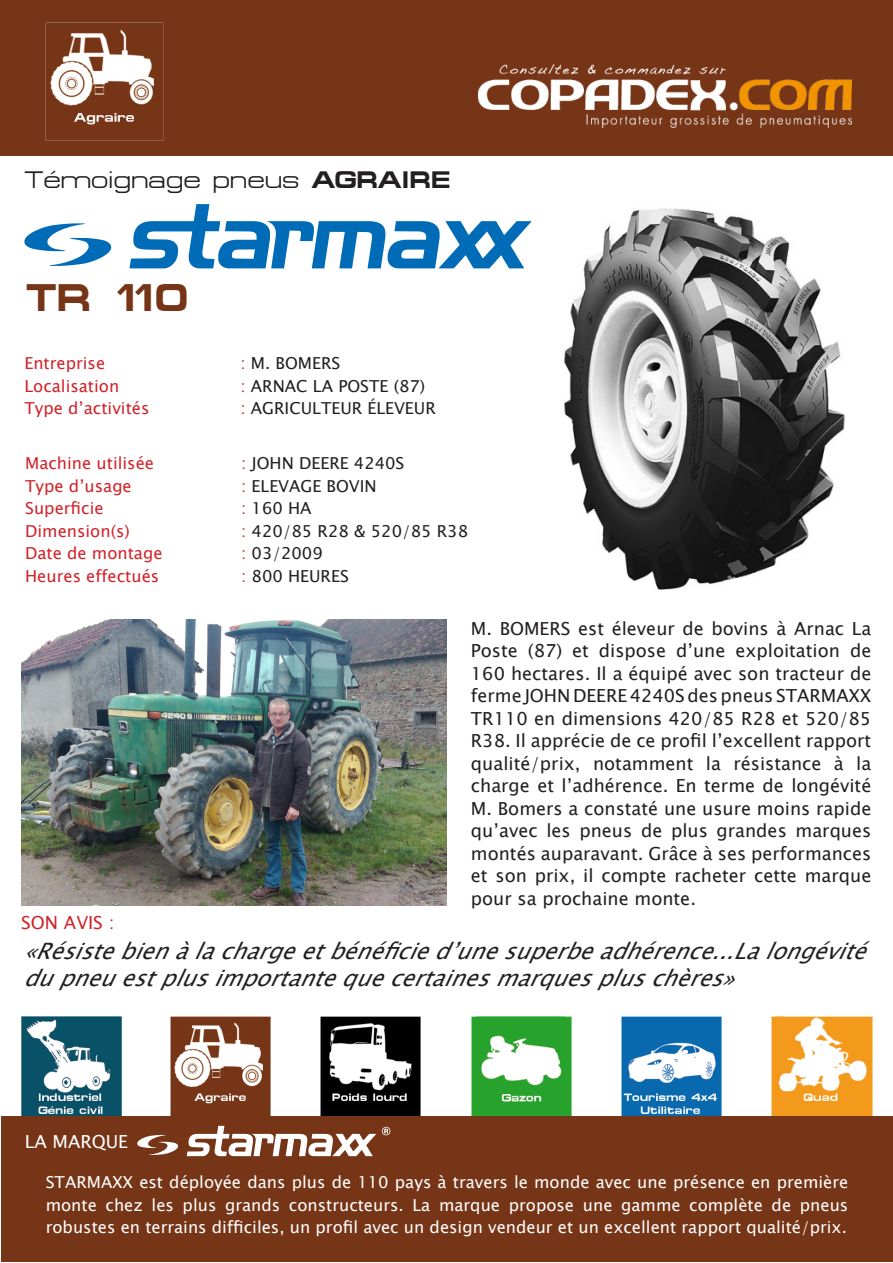
<style>
.page{position:relative;width:893px;height:1263px;background:#fff}
.page>*{position:absolute;margin:0;border:0;box-sizing:border-box;transform-origin:0 0}
.t1{font:700 38.7px "Micro Extended";color:#773517}
.t2{font:24px "Micro Extended";color:#231f20}
.t3{font:italic 22.5px/27px "Lucida Sans Unicode";color:#231f20}
.t4{font:18px/22.5px "Lucida Sans Unicode";color:#231f20;text-align:justify}
.t5{font:18px "Lucida Sans Unicode";color:#d1232a}
.t6{font:18px "Lucida Sans Unicode";color:#fff}
.t7{font:16.5px/22.5px "Lucida Sans Unicode";color:#fff;text-align:justify}
.t8{font:16.5px "Lucida Sans Unicode";color:#231f20}
.t9{font:16.5px "Lucida Sans Unicode";color:#d1232a}
.s1{font-weight:700}
.s2{color:#d1232a}
</style>
<div class="page">
<svg style="left:130px;top:204px;width:401px;height:64px"></svg>
<svg style="left:24px;top:223px;width:87px;height:43px"></svg>
<img style="left:563px;top:208px;width:282px;height:381px">
<img style="left:21px;top:620px;width:425px;height:286px">
<img style="left:21px;top:1016px;width:101px;height:100px">
<img style="left:170px;top:1016px;width:101px;height:100px">
<img style="left:320px;top:1016px;width:101px;height:100px">
<img style="left:471px;top:1016px;width:101px;height:100px">
<img style="left:621px;top:1016px;width:101px;height:100px">
<img style="left:771px;top:1016px;width:102px;height:100px">
<div style="left:1px;top:1116px;width:891px;height:146px;background:#773517"></div>
<svg style="left:187px;top:1126px;width:189px;height:30px"></svg>
<svg style="left:137px;top:1135px;width:41px;height:20px"></svg>
<svg style="left:382px;top:1127px;width:8px;height:8px"></svg>
<div style="left:0;top:0;width:892px;height:155px;background:#773517"></div>
<img style="left:479px;top:64px;width:372px;height:64px">
<img style="left:45px;top:22px;width:119px;height:119px">
<p class="t2" style="left:24px;top:159px;width:428px">Témoignage pneus <span class="s1">AGRAIRE</span></p>
<p class="t1" style="left:26px;top:262px;width:164px">TR 110</p>
<p class="t9" style="left:24px;top:350px;width:82px">Entreprise</p>
<p class="t8" style="left:240px;top:350px;width:101px"><span class="s2">:</span> M. BOMERS</p>
<p class="t9" style="left:24px;top:373px;width:96px">Localisation</p>
<p class="t8" style="left:240px;top:373px;width:186px"><span class="s2">:</span> ARNAC LA POSTE (87)</p>
<p class="t9" style="left:24px;top:395px;width:127px">Type d’activités</p>
<p class="t8" style="left:240px;top:395px;width:197px"><span class="s2">:</span> AGRICULTEUR ÉLEVEUR</p>
<p class="t9" style="left:25px;top:450px;width:130px">Machine utilisée</p>
<p class="t8" style="left:241px;top:450px;width:165px"><span class="s2">:</span> JOHN DEERE 4240S</p>
<p class="t9" style="left:25px;top:473px;width:108px">Type d’usage</p>
<p class="t8" style="left:241px;top:473px;width:137px"><span class="s2">:</span> ELEVAGE BOVIN</p>
<p class="t9" style="left:25px;top:495px;width:80px">Superficie</p>
<p class="t8" style="left:241px;top:495px;width:72px"><span class="s2">:</span> 160 HA</p>
<p class="t9" style="left:25px;top:518px;width:106px">Dimension(s)</p>
<p class="t8" style="left:241px;top:518px;width:228px"><span class="s2">:</span> 420/85 R28 &amp; 520/85 R38</p>
<p class="t9" style="left:25px;top:540px;width:139px">Date de montage</p>
<p class="t8" style="left:241px;top:540px;width:83px"><span class="s2">:</span> 03/2009</p>
<p class="t9" style="left:25px;top:563px;width:136px">Heures effectués</p>
<p class="t8" style="left:241px;top:563px;width:109px"><span class="s2">:</span> 800 HEURES</p>
<p class="t4" style="left:471px;top:617px;width:402px">M. BOMERS est éleveur de bovins à Arnac La Poste (87) et dispose d’une exploitation de 160 hectares. Il a équipé avec son tracteur de ferme JOHNDEERE4240Sdespneus STARMAXX TR110 en dimensions 420/85 R28 et 520/85<br>R38. Il apprécie de ce profil l’excellent rapport qualité/prix, notamment la résistance à la charge et l’adhérence. En terme de longévité M. Bomers a constaté une usure moins rapide qu’avec les pneus de plus grandes marques montés auparavant. Grâce à ses performances et son prix, il compte racheter cette marque pour sa prochaine monte.</p>
<p class="t3" style="left:23px;top:937px;width:859px">«Résiste bien à la charge et bénéficie d’une superbe adhérence...La longévité du pneu est plus importante que certaines marques plus chères»</p>
<p class="t5" style="left:21px;top:909px;width:95px">SON AVIS :</p>
<p class="t6" style="left:25px;top:1128px;width:105px">LA MARQUE</p>
<p class="t7" style="left:46px;top:1171px;width:804px">STARMAXX est déployée dans plus de 110 pays à travers le monde avec une présence en première monte chez les plus grands constructeurs. La marque propose une gamme complète de pneus robustes en terrains difficiles, un profil avec un design vendeur et un excellent rapport qualité/prix.</p>
</div>
